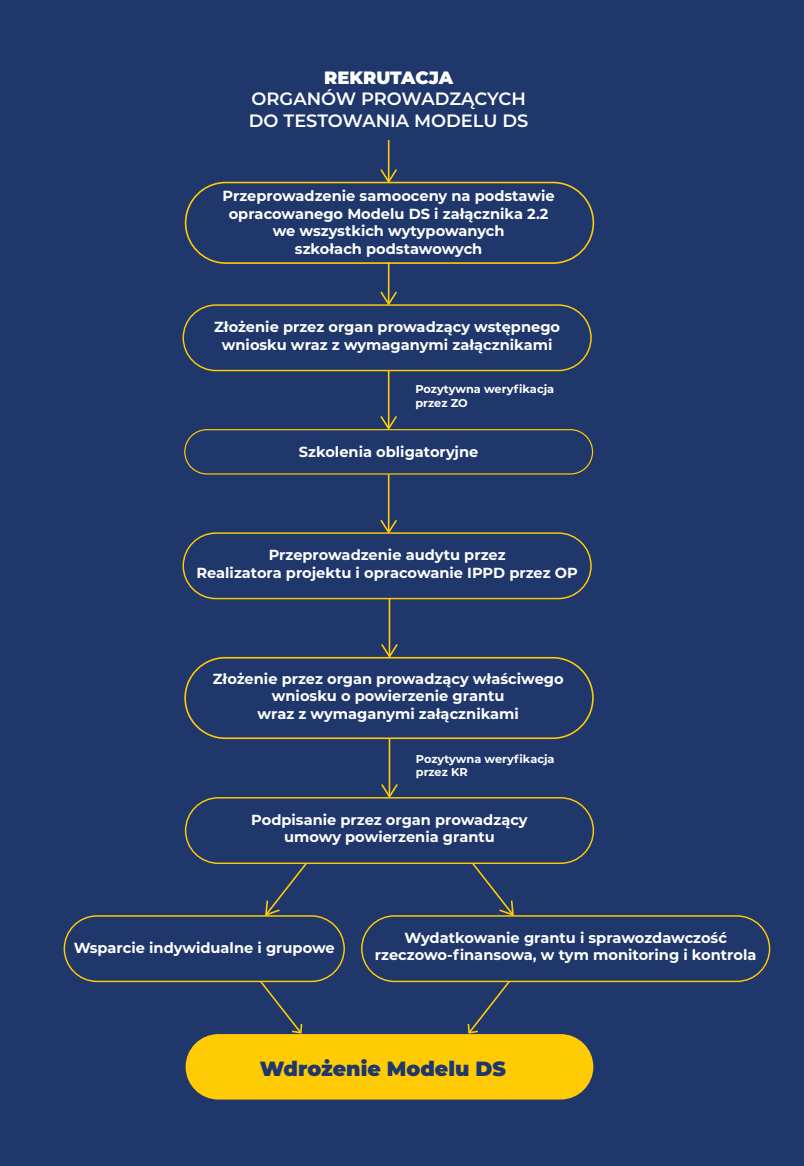
<style>
.page{position:relative;width:804px;height:1166px;background:#1f376b}
.page>*{position:absolute;margin:0;border:0;box-sizing:border-box;transform-origin:0 0}
.t1{font:900 20.47px "Montserrat";color:#1f376b}
.t2{font:600 17.85px/21.3px "Montserrat";color:#fff}
.t3{font:900 17.85px "Montserrat";color:#fff}
.t4{font:700 14.53px/17.5px "Montserrat";color:#fff;text-align:center}
.t5{font:700 11.38px/13.7px "Montserrat";color:#fff}
</style>
<div class="page">
<div style="left:185px;top:182px;width:409px;height:82px;border:2px solid #ffcb05;border-radius:40px"></div>
<hr style="left:388px;top:140px;width:1px;height:41px;background:#ffcb05">
<svg style="left:380px;top:169px;width:17px;height:13px"></svg>
<div style="left:182px;top:304px;width:409px;height:67px;border:1px solid #ffcb05;border-radius:33px"></div>
<hr style="left:388px;top:262px;width:1px;height:41px;background:#ffcb05">
<svg style="left:380px;top:291px;width:17px;height:14px"></svg>
<hr style="left:388px;top:370px;width:1px;height:57px;background:#ffcb05">
<svg style="left:380px;top:416px;width:17px;height:13px"></svg>
<div style="left:64px;top:915px;width:281px;height:67px;border:1px solid #ffcb05;border-radius:33px"></div>
<div style="left:184px;top:429px;width:409px;height:45px;border:1px solid #ffcb05;border-radius:22px"></div>
<hr style="left:388px;top:474px;width:1px;height:57px;background:#ffcb05">
<svg style="left:380px;top:520px;width:17px;height:12px"></svg>
<div style="left:182px;top:532px;width:409px;height:67px;border:1px solid #ffcb05;border-radius:33px"></div>
<div style="left:184px;top:657px;width:409px;height:82px;border:2px solid #ffcb05;border-radius:40px"></div>
<hr style="left:388px;top:598px;width:2px;height:57px;background:#ffcb05">
<svg style="left:381px;top:644px;width:16px;height:13px"></svg>
<hr style="left:388px;top:739px;width:2px;height:56px;background:#ffcb05">
<svg style="left:381px;top:784px;width:16px;height:13px"></svg>
<div style="left:185px;top:797px;width:409px;height:67px;border:1px solid #ffcb05;border-radius:33px"></div>
<svg style="left:264px;top:862px;width:44px;height:54px"></svg>
<svg style="left:470px;top:862px;width:44px;height:53px"></svg>
<div style="left:361px;top:915px;width:409px;height:67px;border:1px solid #ffcb05;border-radius:33px"></div>
<svg style="left:467px;top:980px;width:44px;height:54px"></svg>
<svg style="left:259px;top:980px;width:44px;height:54px"></svg>
<div style="left:186px;top:1034px;width:407px;height:65px;background:#ffcb05;border-radius:33px"></div>
<p class="t3" style="left:324px;top:64px;width:130px">REKRUTACJA</p>
<p class="t2" style="left:249px;top:88px;width:281px">ORGANÓW PROWADZĄCYCH<br>DO TESTOWANIA MODELU DS</p>
<p class="t4" style="left:223px;top:187px;width:333px">Przeprowadzenie samooceny na podstawie opracowanego Modelu DS i załącznika 2.2 we wszystkich wytypowanych<br>szkołach podstawowych</p>
<p class="t4" style="left:214px;top:317px;width:347px">Złożenie przez organ prowadzący wstępnego wniosku wraz z wymaganymi załącznikami</p>
<p class="t5" style="left:415px;top:382px;width:140px">Pozytywna weryfikacja przez ZO</p>
<p class="t4" style="left:299px;top:442px;width:181px">Szkolenia obligatoryjne</p>
<p class="t4" style="left:196px;top:545px;width:383px">Przeprowadzenie audytu przez<br>Realizatora projektu i opracowanie IPPD przez OP</p>
<p class="t4" style="left:213px;top:669px;width:352px">Złożenie przez organ prowadzący właściwego wniosku o powierzenie grantu<br>wraz z wymaganymi załącznikami</p>
<p class="t5" style="left:416px;top:751px;width:140px">Pozytywna weryfikacja przez KR</p>
<p class="t4" style="left:251px;top:810px;width:278px">Podpisanie przez organ prowadzący umowy powierzenia grantu</p>
<p class="t4" style="left:74px;top:938px;width:262px">Wsparcie indywidualne i grupowe</p>
<p class="t4" style="left:375px;top:928px;width:383px">Wydatkowanie grantu i sprawozdawczość rzeczowo-finansowa, w tym monitoring i kontrola</p>
<h1 class="t1" style="left:260px;top:1053px;width:248px">Wdrożenie Modelu DS</h1>
</div>
